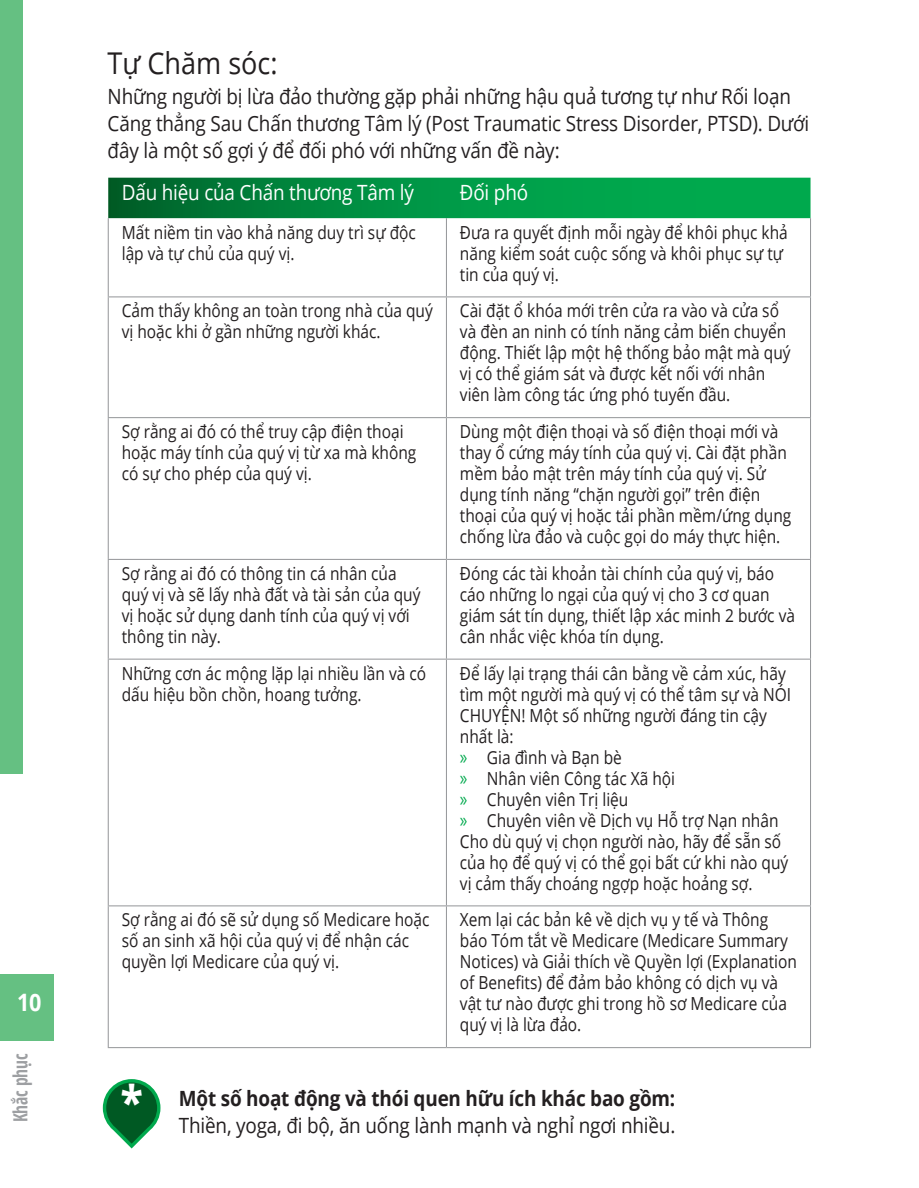
<style>
.page{position:relative;width:919px;height:1188px;background:#fff}
.page>*{position:absolute;margin:0;border:0;box-sizing:border-box;transform-origin:0 0}
.t1{font:700 condensed 54px "Open Sans";color:#fff;scale:.9 1}
.H1_20{font:30px "Open Sans";color:#231f20;scale:.9 1}
.t2{font:700 24px "Open Sans";color:#fff;scale:.9 1}
.t3{font:21px/27px "Open Sans";letter-spacing:-.01em;color:#231f20;scale:.9 1}
.t4{font:21px "Open Sans";letter-spacing:-.01em;color:#fff;scale:.9 1}
.t5{font:700 condensed 19.5px "Open Sans";letter-spacing:-.01em;color:#9d9fa2;scale:.9 1}
.t6{font:18px/21px "Open Sans";color:#231f20;scale:.86 1}
.s1{font-family:"Myriad Pro";font-size:21px;color:#00a94d}
.s2{font-weight:700}
</style>
<div class="page">
<div style="left:0;top:974px;width:54px;height:67px;background:#65c082"></div>
<div style="left:0;top:0;width:22px;height:773px;background:#65c082"></div>
<svg style="left:102px;top:1079px;width:59px;height:70px"></svg>
<svg style="left:108px;top:178px;width:702px;height:40px;background:#009243"></svg>
<hr style="left:108px;top:218px;width:1px;height:78px;background:#939598">
<hr style="left:446px;top:218px;width:1px;height:78px;background:#939598">
<hr style="left:810px;top:218px;width:1px;height:78px;background:#939598">
<hr style="left:108px;top:296px;width:338px;height:1px;background:#939598">
<hr style="left:108px;top:297px;width:1px;height:120px;background:#939598">
<hr style="left:446px;top:296px;width:365px;height:1px;background:#939598">
<hr style="left:446px;top:297px;width:1px;height:120px;background:#939598">
<hr style="left:810px;top:297px;width:1px;height:120px;background:#939598">
<hr style="left:108px;top:417px;width:338px;height:1px;background:#939598">
<hr style="left:108px;top:418px;width:1px;height:141px;background:#939598">
<hr style="left:446px;top:417px;width:365px;height:1px;background:#939598">
<hr style="left:446px;top:418px;width:1px;height:141px;background:#939598">
<hr style="left:810px;top:418px;width:1px;height:141px;background:#939598">
<hr style="left:108px;top:559px;width:338px;height:1px;background:#939598">
<hr style="left:108px;top:560px;width:1px;height:99px;background:#939598">
<hr style="left:446px;top:559px;width:365px;height:1px;background:#939598">
<hr style="left:446px;top:560px;width:1px;height:99px;background:#939598">
<hr style="left:810px;top:560px;width:1px;height:99px;background:#939598">
<hr style="left:108px;top:659px;width:338px;height:1px;background:#939598">
<hr style="left:108px;top:660px;width:1px;height:245px;background:#939598">
<hr style="left:446px;top:659px;width:365px;height:1px;background:#939598">
<hr style="left:446px;top:660px;width:1px;height:245px;background:#939598">
<hr style="left:810px;top:660px;width:1px;height:245px;background:#939598">
<hr style="left:108px;top:905px;width:338px;height:1px;background:#939598">
<hr style="left:108px;top:906px;width:1px;height:141px;background:#939598">
<hr style="left:446px;top:905px;width:365px;height:1px;background:#939598">
<hr style="left:446px;top:906px;width:1px;height:141px;background:#939598">
<hr style="left:810px;top:906px;width:1px;height:141px;background:#939598">
<hr style="left:108px;top:1047px;width:338px;height:1px;background:#939598">
<hr style="left:446px;top:1047px;width:365px;height:1px;background:#939598">
<p class="t2" style="left:17px;top:985px;width:29px">10</p>
<p class="t5" style="left:7px;top:1122px;width:78px;rotate:-90deg">Khắc phục</p>
<p class="H1_20" style="left:108px;top:43px;width:190px">Tự Chăm sóc:</p>
<p class="t3" style="left:108px;top:82px;width:781px">Những người bị lừa đảo thường gặp phải những hậu quả tương tự như Rối loạn<br>Căng thẳng Sau Chấn thương Tâm lý (Post Traumatic Stress Disorder, PTSD). Dưới đây là một số gợi ý để đối phó với những vấn đề này:</p>
<p class="t4" style="left:122px;top:178px;width:326px">Dấu hiệu của Chấn thương Tâm lý</p>
<p class="t4" style="left:460px;top:178px;width:77px">Đối phó</p>
<p class="t6" style="left:122px;top:221px;width:343px">Mất niềm tin vào khả năng duy trì sự độc lập và tự chủ của quý vị.</p>
<p class="t6" style="left:460px;top:221px;width:383px">Đưa ra quyết định mỗi ngày để khôi phục khả năng kiểm soát cuộc sống và khôi phục sự tự tin của quý vị.</p>
<p class="t6" style="left:122px;top:300px;width:363px">Cảm thấy không an toàn trong nhà của quý vị hoặc khi ở gần những người khác.</p>
<p class="t6" style="left:460px;top:300px;width:386px">Cài đặt ổ khóa mới trên cửa ra vào và cửa sổ và đèn an ninh có tính năng cảm biến chuyển động. Thiết lập một hệ thống bảo mật mà quý vị có thể giám sát và được kết nối với nhân viên làm công tác ứng phó tuyến đầu.</p>
<p class="t6" style="left:122px;top:421px;width:344px">Sợ rằng ai đó có thể truy cập điện thoại hoặc máy tính của quý vị từ xa mà không có sự cho phép của quý vị.</p>
<p class="t6" style="left:460px;top:421px;width:387px">Dùng một điện thoại và số điện thoại mới và thay ổ cứng máy tính của quý vị. Cài đặt phần mềm bảo mật trên máy tính của quý vị. Sử dụng tính năng “chặn người gọi” trên điện thoại của quý vị hoặc tải phần mềm/ứng dụng chống lừa đảo và cuộc gọi do máy thực hiện.</p>
<p class="t6" style="left:122px;top:562px;width:349px">Sợ rằng ai đó có thông tin cá nhân của quý vị và sẽ lấy nhà đất và tài sản của quý vị hoặc sử dụng danh tính của quý vị với thông tin này.</p>
<p class="t6" style="left:460px;top:562px;width:391px">Đóng các tài khoản tài chính của quý vị, báo cáo những lo ngại của quý vị cho 3 cơ quan giám sát tín dụng, thiết lập xác minh 2 bước và cân nhắc việc khóa tín dụng.</p>
<p class="t6" style="left:122px;top:662px;width:355px">Những cơn ác mộng lặp lại nhiều lần và có dấu hiệu bồn chồn, hoang tưởng.</p>
<p class="t6" style="left:460px;top:662px;width:387px">Để lấy lại trạng thái cân bằng về cảm xúc, hãy tìm một người mà quý vị có thể tâm sự và NÓI<br>CHUYỆN! Một số những người đáng tin cậy nhất là:</p>
<p class="t6" style="left:460px;top:746px;width:190px"><span class="s1">»</span> Gia đình và Bạn bè</p>
<p class="t6" style="left:460px;top:767px;width:252px"><span class="s1">»</span> Nhân viên Công tác Xã hội</p>
<p class="t6" style="left:460px;top:788px;width:197px"><span class="s1">»</span> Chuyên viên Trị liệu</p>
<p class="t6" style="left:460px;top:809px;width:372px"><span class="s1">»</span> Chuyên viên về Dịch vụ Hỗ trợ Nạn nhân</p>
<p class="t6" style="left:460px;top:830px;width:383px">Cho dù quý vị chọn người nào, hãy để sẵn số của họ để quý vị có thể gọi bất cứ khi nào quý vị cảm thấy choáng ngợp hoặc hoảng sợ.</p>
<p class="t6" style="left:122px;top:909px;width:359px">Sợ rằng ai đó sẽ sử dụng số Medicare hoặc số an sinh xã hội của quý vị để nhận các quyền lợi Medicare của quý vị.</p>
<p class="t6" style="left:460px;top:909px;width:393px">Xem lại các bản kê về dịch vụ y tế và Thông báo Tóm tắt về Medicare (Medicare Summary Notices) và Giải thích về Quyền lợi (Explanation of Benefits) để đảm bảo không có dịch vụ và vật tư nào được ghi trong hồ sơ Medicare của quý vị là lừa đảo.</p>
<p class="t1" style="left:120px;top:1068px;width:27px">*</p>
<p class="t3" style="left:179px;top:1084px;width:553px"><span class="s2">Một số hoạt động và thói quen hữu ích khác bao gồm:<br></span>Thiền, yoga, đi bộ, ăn uống lành mạnh và nghỉ ngơi nhiều.</p>
</div>
